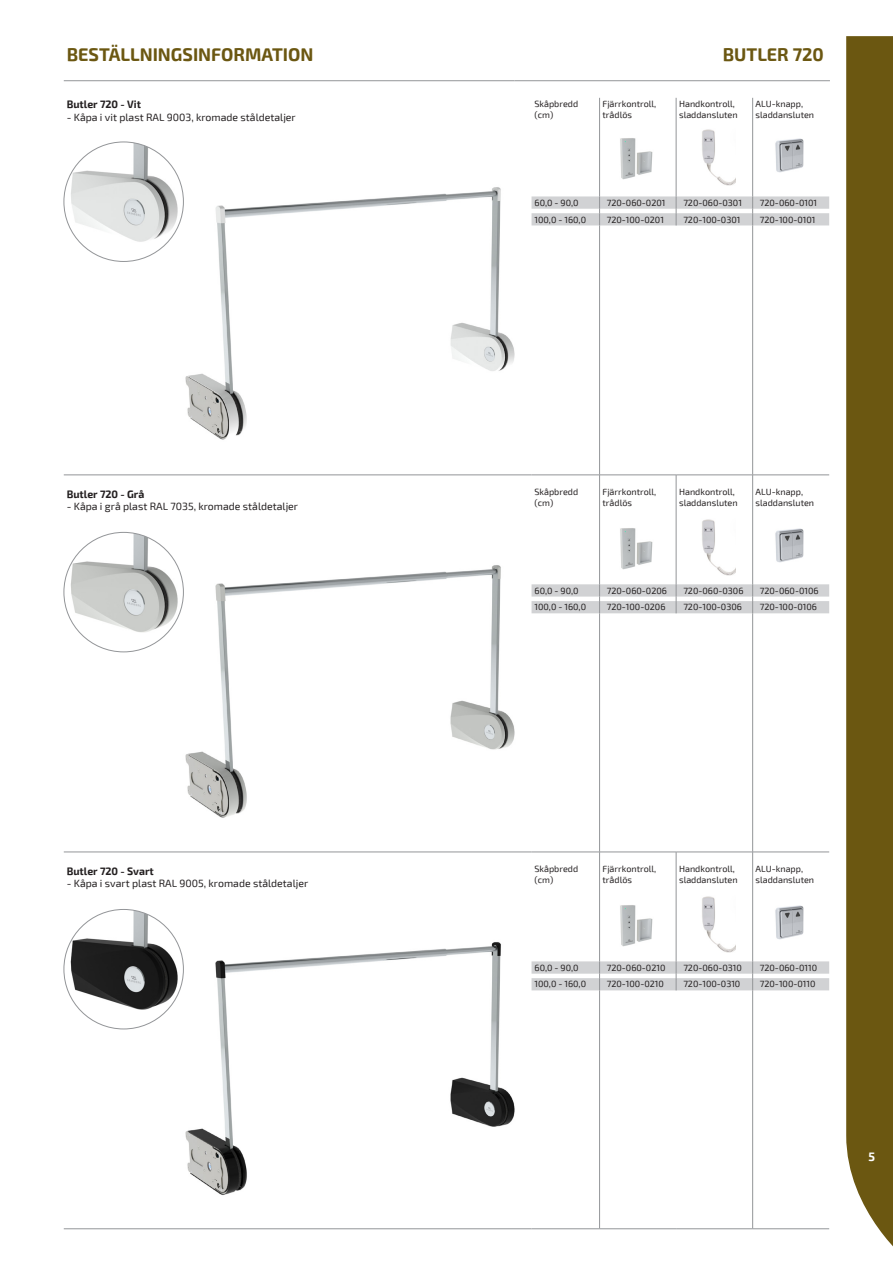
<style>
.page{position:relative;width:893px;height:1263px;background:#fff}
.page>*{position:absolute;margin:0;border:0;box-sizing:border-box;transform-origin:0 0}
.t1{font:700 18px "Exo 2";color:#6b5711}
.t2{font:700 12px "Exo 2";color:#fff}
.Exo2_-_8{font:10.5px "Exo 2";color:#231f20}
.Exo2_-_6{font:10.5px "Exo 2";color:#231f20}
.Exo2_-_8-2{font:700 10.5px "Exo 2";color:#231f20}
.Exo2_-_6-2{font:700 10.5px "Exo 2";color:#231f20}
.Exo2_-_6-3{font:9px/10.8px "Exo 2";color:#231f20}
</style>
<div class="page">
<img style="left:702px;top:129px;width:33px;height:57px">
<img style="left:620px;top:138px;width:33px;height:42px">
<img style="left:775px;top:138px;width:29px;height:34px">
<img style="left:183px;top:187px;width:332px;height:253px">
<img style="left:183px;top:565px;width:332px;height:253px">
<img style="left:183px;top:942px;width:332px;height:253px">
<img style="left:64px;top:142px;width:119px;height:118px">
<img style="left:64px;top:532px;width:119px;height:119px">
<img style="left:64px;top:909px;width:119px;height:119px">
<svg style="left:531px;top:196px;width:298px;height:794px"></svg>
<hr style="left:531px;top:475px;width:69px;height:1px;background:#939598">
<hr style="left:600px;top:475px;width:76px;height:1px;background:#939598">
<hr style="left:676px;top:475px;width:77px;height:1px;background:#939598">
<hr style="left:753px;top:475px;width:76px;height:1px;background:#939598">
<hr style="left:64px;top:1228px;width:467px;height:1px;background:#939598">
<hr style="left:531px;top:852px;width:69px;height:1px;background:#939598">
<hr style="left:600px;top:852px;width:76px;height:1px;background:#939598">
<hr style="left:676px;top:852px;width:77px;height:1px;background:#939598">
<hr style="left:753px;top:852px;width:76px;height:1px;background:#939598">
<hr style="left:531px;top:1228px;width:69px;height:1px;background:#939598">
<hr style="left:600px;top:1228px;width:76px;height:1px;background:#939598">
<hr style="left:676px;top:1228px;width:77px;height:1px;background:#939598">
<hr style="left:753px;top:1228px;width:76px;height:1px;background:#939598">
<hr style="left:599px;top:98px;width:1px;height:98px;background:#939598">
<hr style="left:676px;top:98px;width:1px;height:98px;background:#939598">
<hr style="left:752px;top:98px;width:1px;height:98px;background:#939598">
<svg style="left:599px;top:196px;width:1px;height:29px"></svg>
<svg style="left:676px;top:196px;width:1px;height:29px"></svg>
<svg style="left:752px;top:196px;width:1px;height:29px"></svg>
<hr style="left:599px;top:475px;width:1px;height:109px;background:#939598">
<hr style="left:676px;top:475px;width:1px;height:109px;background:#939598">
<hr style="left:752px;top:475px;width:1px;height:109px;background:#939598">
<svg style="left:599px;top:584px;width:1px;height:29px"></svg>
<svg style="left:676px;top:584px;width:1px;height:29px"></svg>
<svg style="left:752px;top:584px;width:1px;height:29px"></svg>
<hr style="left:599px;top:852px;width:1px;height:109px;background:#939598">
<hr style="left:676px;top:852px;width:1px;height:109px;background:#939598">
<hr style="left:752px;top:852px;width:1px;height:109px;background:#939598">
<svg style="left:599px;top:961px;width:1px;height:29px"></svg>
<svg style="left:676px;top:961px;width:1px;height:29px"></svg>
<svg style="left:752px;top:961px;width:1px;height:29px"></svg>
<hr style="left:599px;top:990px;width:1px;height:238px;background:#939598">
<hr style="left:752px;top:990px;width:1px;height:238px;background:#939598">
<hr style="left:64px;top:852px;width:467px;height:1px;background:#939598">
<hr style="left:64px;top:475px;width:467px;height:1px;background:#939598">
<hr style="left:599px;top:613px;width:1px;height:239px;background:#939598">
<hr style="left:752px;top:613px;width:1px;height:239px;background:#939598">
<hr style="left:599px;top:225px;width:1px;height:250px;background:#939598">
<hr style="left:752px;top:225px;width:1px;height:250px;background:#939598">
<hr style="left:64px;top:80px;width:450px;height:1px;background:#939598">
<hr style="left:514px;top:80px;width:316px;height:1px;background:#939598">
<div style="left:846px;top:36px;width:47px;height:1211px;background:#6b5711"></div>
<p class="t1" style="left:67px;top:44px;width:248px">BESTÄLLNINGSINFORMATION</p>
<p class="t1" style="left:723px;top:44px;width:103px">BUTLER 720</p>
<p class="Exo2_-_6-2" style="left:67px;top:98px;width:76px">Butler 720 - Vit</p>
<p class="Exo2_-_6" style="left:67px;top:111px;width:231px">- Kåpa i vit plast RAL 9003, kromade ståldetaljer</p>
<p class="Exo2_-_6-3" style="left:534px;top:99px;width:45px">Skåpbredd (cm)</p>
<p class="Exo2_-_6-3" style="left:603px;top:99px;width:55px">Fjärrkontroll, trådlös</p>
<p class="Exo2_-_6-3" style="left:679px;top:99px;width:60px">Handkontroll, sladdansluten</p>
<p class="Exo2_-_6-3" style="left:756px;top:99px;width:60px">ALU-knapp, sladdansluten</p>
<p class="Exo2_-_6-3" style="left:534px;top:197px;width:46px">60,0 - 90,0</p>
<p class="Exo2_-_6-3" style="left:607px;top:197px;width:60px">720-060-0201</p>
<p class="Exo2_-_6-3" style="left:683px;top:197px;width:60px">720-060-0301</p>
<p class="Exo2_-_6-3" style="left:760px;top:197px;width:59px">720-060-0101</p>
<p class="Exo2_-_6-3" style="left:534px;top:214px;width:53px">100,0 - 160,0</p>
<p class="Exo2_-_6-3" style="left:607px;top:214px;width:59px">720-100-0201</p>
<p class="Exo2_-_6-3" style="left:683px;top:214px;width:59px">720-100-0301</p>
<p class="Exo2_-_6-3" style="left:760px;top:214px;width:57px">720-100-0101</p>
<p class="Exo2_-_8-2" style="left:67px;top:488px;width:79px">Butler 720 - Grå</p>
<p class="Exo2_-_8" style="left:67px;top:501px;width:233px">- Kåpa i grå plast RAL 7035, kromade ståldetaljer</p>
<p class="Exo2_-_8-2" style="left:67px;top:865px;width:89px">Butler 720 - Svart</p>
<p class="Exo2_-_8" style="left:67px;top:878px;width:243px">- Kåpa i svart plast RAL 9005, kromade ståldetaljer</p>
<p class="Exo2_-_6-3" style="left:534px;top:487px;width:45px">Skåpbredd (cm)</p>
<p class="Exo2_-_6-3" style="left:603px;top:487px;width:55px">Fjärrkontroll, trådlös</p>
<p class="Exo2_-_6-3" style="left:679px;top:487px;width:60px">Handkontroll, sladdansluten</p>
<p class="Exo2_-_6-3" style="left:756px;top:487px;width:60px">ALU-knapp, sladdansluten</p>
<p class="Exo2_-_6-3" style="left:534px;top:585px;width:46px">60,0 - 90,0</p>
<p class="Exo2_-_6-3" style="left:607px;top:585px;width:62px">720-060-0206</p>
<p class="Exo2_-_6-3" style="left:683px;top:585px;width:62px">720-060-0306</p>
<p class="Exo2_-_6-3" style="left:760px;top:585px;width:60px">720-060-0106</p>
<p class="Exo2_-_6-3" style="left:534px;top:602px;width:53px">100,0 - 160,0</p>
<p class="Exo2_-_6-3" style="left:607px;top:602px;width:60px">720-100-0206</p>
<p class="Exo2_-_6-3" style="left:683px;top:602px;width:60px">720-100-0306</p>
<p class="Exo2_-_6-3" style="left:760px;top:602px;width:59px">720-100-0106</p>
<p class="Exo2_-_6-3" style="left:534px;top:864px;width:45px">Skåpbredd (cm)</p>
<p class="Exo2_-_6-3" style="left:603px;top:864px;width:55px">Fjärrkontroll, trådlös</p>
<p class="Exo2_-_6-3" style="left:679px;top:864px;width:60px">Handkontroll, sladdansluten</p>
<p class="Exo2_-_6-3" style="left:756px;top:864px;width:60px">ALU-knapp, sladdansluten</p>
<p class="Exo2_-_6-3" style="left:534px;top:962px;width:46px">60,0 - 90,0</p>
<p class="Exo2_-_6-3" style="left:607px;top:962px;width:60px">720-060-0210</p>
<p class="Exo2_-_6-3" style="left:683px;top:962px;width:60px">720-060-0310</p>
<p class="Exo2_-_6-3" style="left:760px;top:962px;width:59px">720-060-0110</p>
<p class="Exo2_-_6-3" style="left:534px;top:979px;width:53px">100,0 - 160,0</p>
<p class="Exo2_-_6-3" style="left:607px;top:979px;width:59px">720-100-0210</p>
<p class="Exo2_-_6-3" style="left:683px;top:979px;width:59px">720-100-0310</p>
<p class="Exo2_-_6-3" style="left:760px;top:979px;width:57px">720-100-0110</p>
<h2 class="t2" style="left:868px;top:1149px;width:8px">5</h2>
</div>
